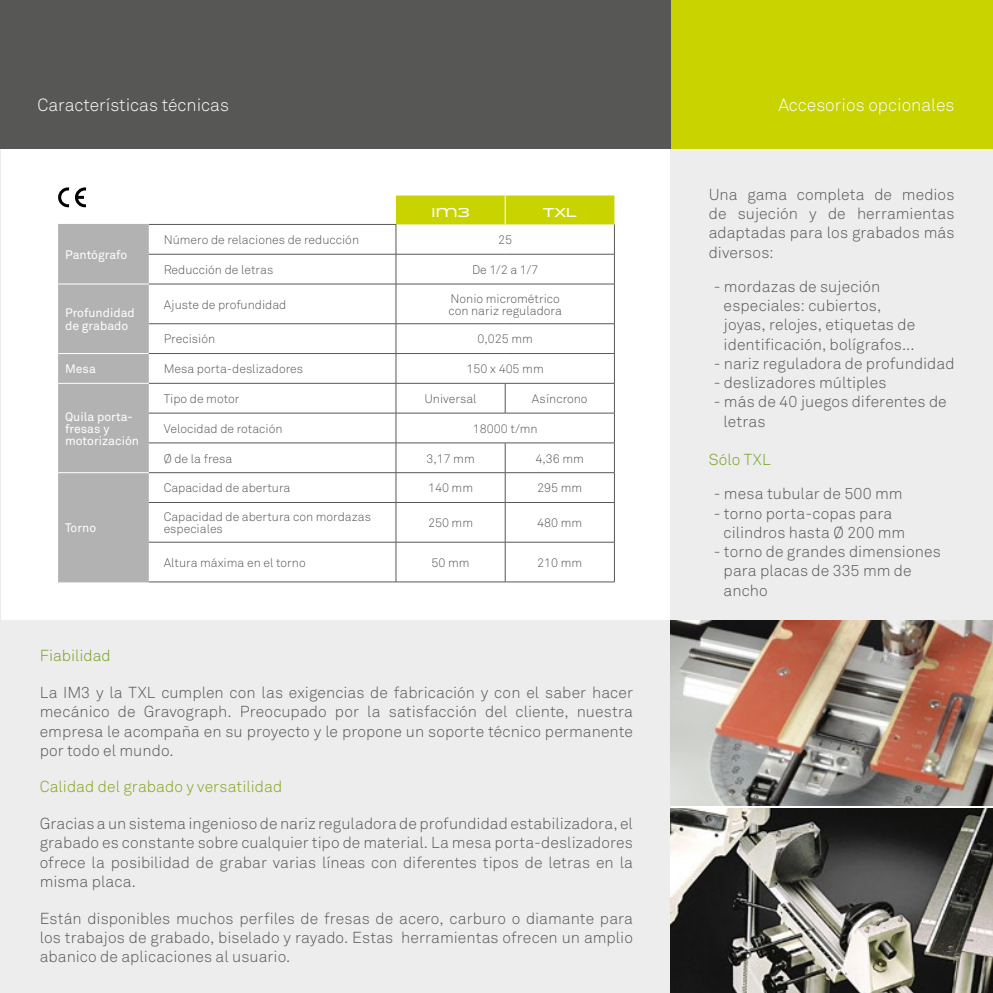
<style>
.page{position:relative;width:993px;height:993px;background:#fff}
.page>*{position:absolute;margin:0;border:0;box-sizing:border-box;transform-origin:0 0}
.t1{font:300 17.5px "Akkurat Std";color:#fff}
.t2{font:300 15.75px/19.2px "Akkurat Std";letter-spacing:.005em;color:#575756;text-align:justify}
.t3{font:300 15.75px "Akkurat Std";letter-spacing:.005em;color:#80a51b}
.t4{font:300 15.75px "Akkurat Std";color:#74a120}
.t5{font:14px "Gravotech";color:#fff}
.t6{font:300 12.25px/12.2px "Akkurat Std";color:#575756}
.t7{font:12.25px/12.2px "Akkurat Std";color:#fff}
</style>
<div class="page">
<div style="left:0;top:620px;width:670px;height:372px;background:#ededed"></div>
<div style="left:670px;top:149px;width:322px;height:471px;background:#ededed"></div>
<img style="left:0;top:149px;width:1px;height:471px">
<img style="left:670px;top:807px;width:322px;height:185px">
<img style="left:670px;top:620px;width:322px;height:185px">
<div style="left:670px;top:0;width:322px;height:149px;background:#c8d300"></div>
<div style="left:0;top:0;width:670px;height:149px;background:#575756"></div>
<svg style="left:75px;top:187px;width:11px;height:20px"></svg>
<svg style="left:58px;top:187px;width:11px;height:20px"></svg>
<div style="left:58px;top:225px;width:91px;height:356px;background:#b3b2b2"></div>
<hr style="left:149px;top:224px;width:247px;height:1px;background:#575756">
<hr style="left:395px;top:224px;width:1px;height:30px;background:#575756">
<hr style="left:614px;top:224px;width:1px;height:30px;background:#575756">
<hr style="left:149px;top:254px;width:247px;height:1px;background:#575756">
<hr style="left:149px;top:283px;width:247px;height:1px;background:#575756">
<hr style="left:149px;top:323px;width:247px;height:1px;background:#575756">
<hr style="left:149px;top:353px;width:247px;height:1px;background:#575756">
<hr style="left:149px;top:383px;width:247px;height:1px;background:#575756">
<hr style="left:395px;top:383px;width:1px;height:30px;background:#575756">
<hr style="left:504px;top:383px;width:1px;height:30px;background:#575756">
<hr style="left:614px;top:383px;width:1px;height:30px;background:#575756">
<hr style="left:149px;top:412px;width:247px;height:1px;background:#575756">
<hr style="left:396px;top:412px;width:109px;height:1px;background:#575756">
<hr style="left:505px;top:412px;width:109px;height:1px;background:#575756">
<hr style="left:149px;top:442px;width:247px;height:1px;background:#575756">
<hr style="left:396px;top:442px;width:109px;height:1px;background:#575756">
<svg style="left:395px;top:413px;width:1px;height:59px"></svg>
<hr style="left:505px;top:442px;width:109px;height:1px;background:#575756">
<svg style="left:504px;top:443px;width:1px;height:29px"></svg>
<svg style="left:614px;top:413px;width:1px;height:59px"></svg>
<hr style="left:149px;top:472px;width:247px;height:1px;background:#575756">
<hr style="left:396px;top:472px;width:109px;height:1px;background:#575756">
<hr style="left:395px;top:472px;width:1px;height:30px;background:#575756">
<hr style="left:505px;top:472px;width:109px;height:1px;background:#575756">
<hr style="left:504px;top:472px;width:1px;height:30px;background:#575756">
<hr style="left:614px;top:472px;width:1px;height:30px;background:#575756">
<hr style="left:149px;top:502px;width:247px;height:1px;background:#575756">
<hr style="left:396px;top:502px;width:109px;height:1px;background:#575756">
<hr style="left:395px;top:502px;width:1px;height:40px;background:#575756">
<hr style="left:505px;top:502px;width:109px;height:1px;background:#575756">
<hr style="left:504px;top:502px;width:1px;height:40px;background:#575756">
<hr style="left:614px;top:502px;width:1px;height:40px;background:#575756">
<hr style="left:149px;top:541px;width:247px;height:1px;background:#575756">
<hr style="left:396px;top:541px;width:109px;height:1px;background:#575756">
<hr style="left:395px;top:542px;width:1px;height:39px;background:#575756">
<hr style="left:505px;top:541px;width:109px;height:1px;background:#575756">
<hr style="left:504px;top:542px;width:1px;height:39px;background:#575756">
<hr style="left:614px;top:542px;width:1px;height:39px;background:#575756">
<hr style="left:149px;top:581px;width:247px;height:1px;background:#575756">
<hr style="left:396px;top:581px;width:109px;height:1px;background:#575756">
<hr style="left:505px;top:581px;width:109px;height:1px;background:#575756">
<div style="left:396px;top:195px;width:218px;height:29px;background:#c8d300"></div>
<hr style="left:58px;top:472px;width:91px;height:1px;background:#fff">
<hr style="left:58px;top:224px;width:91px;height:1px;background:#b3b2b2">
<hr style="left:58px;top:581px;width:91px;height:1px;background:#b3b2b2">
<hr style="left:396px;top:254px;width:109px;height:1px;background:#575756">
<hr style="left:395px;top:254px;width:1px;height:30px;background:#575756">
<hr style="left:505px;top:254px;width:109px;height:1px;background:#575756">
<hr style="left:614px;top:254px;width:1px;height:30px;background:#575756">
<hr style="left:396px;top:283px;width:109px;height:1px;background:#575756">
<hr style="left:395px;top:284px;width:1px;height:39px;background:#575756">
<hr style="left:505px;top:283px;width:109px;height:1px;background:#575756">
<hr style="left:614px;top:284px;width:1px;height:39px;background:#575756">
<hr style="left:396px;top:323px;width:109px;height:1px;background:#575756">
<svg style="left:395px;top:324px;width:1px;height:29px"></svg>
<hr style="left:505px;top:323px;width:109px;height:1px;background:#575756">
<svg style="left:614px;top:324px;width:1px;height:29px"></svg>
<hr style="left:396px;top:353px;width:109px;height:1px;background:#575756">
<hr style="left:395px;top:353px;width:1px;height:30px;background:#575756">
<hr style="left:505px;top:353px;width:109px;height:1px;background:#575756">
<hr style="left:614px;top:353px;width:1px;height:30px;background:#575756">
<hr style="left:396px;top:383px;width:109px;height:1px;background:#575756">
<hr style="left:505px;top:383px;width:109px;height:1px;background:#575756">
<hr style="left:58px;top:383px;width:91px;height:1px;background:#fff">
<hr style="left:58px;top:283px;width:91px;height:1px;background:#fff">
<hr style="left:58px;top:353px;width:91px;height:1px;background:#fff">
<p class="t1" style="left:37px;top:94px;width:193px">Características técnicas</p>
<p class="t1" style="left:778px;top:94px;width:177px">Accesorios opcionales</p>
<p class="t7" style="left:65px;top:248px;width:64px">Pantógrafo</p>
<p class="t7" style="left:65px;top:307px;width:71px">Profundidad de grabado</p>
<p class="t5" style="left:431px;top:204px;width:39px">IM3</p>
<p class="t5" style="left:543px;top:204px;width:35px">TXL</p>
<p class="t6" style="left:164px;top:234px;width:197px">Número de relaciones de reducción</p>
<p class="t6" style="left:498px;top:234px;width:15px">25</p>
<p class="t6" style="left:164px;top:263px;width:111px">Reducción de letras</p>
<p class="t6" style="left:472px;top:263px;width:68px">De 1/2 a 1/7</p>
<p class="t6" style="left:164px;top:298px;width:124px">Ajuste de profundidad</p>
<p class="t6" style="left:448px;top:292px;width:115px">Nonio micrométrico con nariz reguladora</p>
<p class="t6" style="left:164px;top:333px;width:53px">Precisión</p>
<p class="t6" style="left:477px;top:333px;width:57px">0,025 mm</p>
<p class="t7" style="left:65px;top:363px;width:32px">Mesa</p>
<p class="t6" style="left:164px;top:363px;width:141px">Mesa porta-deslizadores</p>
<p class="t6" style="left:466px;top:363px;width:79px">150 x 405 mm</p>
<p class="t7" style="left:65px;top:410px;width:75px">Quila porta&shy;fresas y motorización</p>
<p class="t6" style="left:164px;top:392px;width:77px">Tipo de motor</p>
<p class="t6" style="left:424px;top:392px;width:54px">Universal</p>
<p class="t6" style="left:531px;top:392px;width:57px">Asíncrono</p>
<p class="t6" style="left:164px;top:422px;width:120px">Velocidad de rotación</p>
<p class="t6" style="left:472px;top:422px;width:66px">18000 t/mn</p>
<p class="t6" style="left:164px;top:452px;width:70px">Ø de la fresa</p>
<p class="t6" style="left:426px;top:452px;width:50px">3,17 mm</p>
<p class="t6" style="left:535px;top:452px;width:50px">4,36 mm</p>
<p class="t7" style="left:65px;top:521px;width:33px">Torno</p>
<p class="t6" style="left:164px;top:482px;width:128px">Capacidad de abertura</p>
<p class="t6" style="left:428px;top:482px;width:47px">140 mm</p>
<p class="t6" style="left:537px;top:482px;width:47px">295 mm</p>
<p class="t6" style="left:164px;top:510px;width:209px">Capacidad de abertura con mordazas especiales</p>
<p class="t6" style="left:428px;top:516px;width:47px">250 mm</p>
<p class="t6" style="left:537px;top:516px;width:47px">480 mm</p>
<p class="t6" style="left:164px;top:556px;width:143px">Altura máxima en el torno</p>
<p class="t6" style="left:431px;top:556px;width:40px">50 mm</p>
<p class="t6" style="left:537px;top:556px;width:47px">210 mm</p>
<p class="t4" style="left:40px;top:646px;width:73px">Fiabilidad</p>
<p class="t2" style="left:40px;top:682px;width:594px">La IM3 y la TXL cumplen con las exigencias de fabricación y con el saber hacer mecánico de Gravograph. Preocupado por la satisfacción del cliente, nuestra empresa le acompaña en su proyecto y le propone un soporte técnico permanente por todo el mundo.</p>
<p class="t3" style="left:40px;top:777px;width:244px">Calidad del grabado y versatilidad</p>
<p class="t2" style="left:40px;top:813px;width:594px">Gracias a un sistema ingenioso de nariz reguladora de profundidad estabilizadora, el grabado es constante sobre cualquier tipo de material. La mesa porta-deslizadores ofrece la posibilidad de grabar varias líneas con diferentes tipos de letras en la misma placa.</p>
<p class="t2" style="left:40px;top:908px;width:594px">Están disponibles muchos perfiles de fresas de acero, carburo o diamante para los trabajos de grabado, biselado y rayado. Estas herramientas ofrecen un amplio abanico de aplicaciones al usuario.</p>
<p class="t2" style="left:708px;top:184px;width:247px">Una gama completa de medios de sujeción y de herramientas adaptadas para los grabados más diversos:</p>
<p class="t2" style="left:723px;top:276px;width:193px;text-align:left;text-indent:-10px">- mordazas de sujeción especiales: cubiertos, joyas, relojes, etiquetas de identificación, bolígrafos...</p>
<p class="t2" style="left:713px;top:353px;width:242px">- nariz reguladora de profundidad</p>
<p class="t2" style="left:713px;top:373px;width:174px">- deslizadores múltiples</p>
<p class="t2" style="left:723px;top:392px;width:224px;text-indent:-10px">- más de 40 juegos diferentes de letras</p>
<p class="t4" style="left:708px;top:450px;width:63px">Sólo TXL</p>
<p class="t2" style="left:713px;top:484px;width:190px">- mesa tubular de 500 mm</p>
<p class="t2" style="left:723px;top:503px;width:183px;text-indent:-10px">- torno porta-copas para cilindros hasta Ø 200 mm</p>
<p class="t2" style="left:723px;top:541px;width:218px;text-align:left;text-indent:-10px">- torno de grandes dimensiones para placas de 335 mm de ancho</p>
</div>
